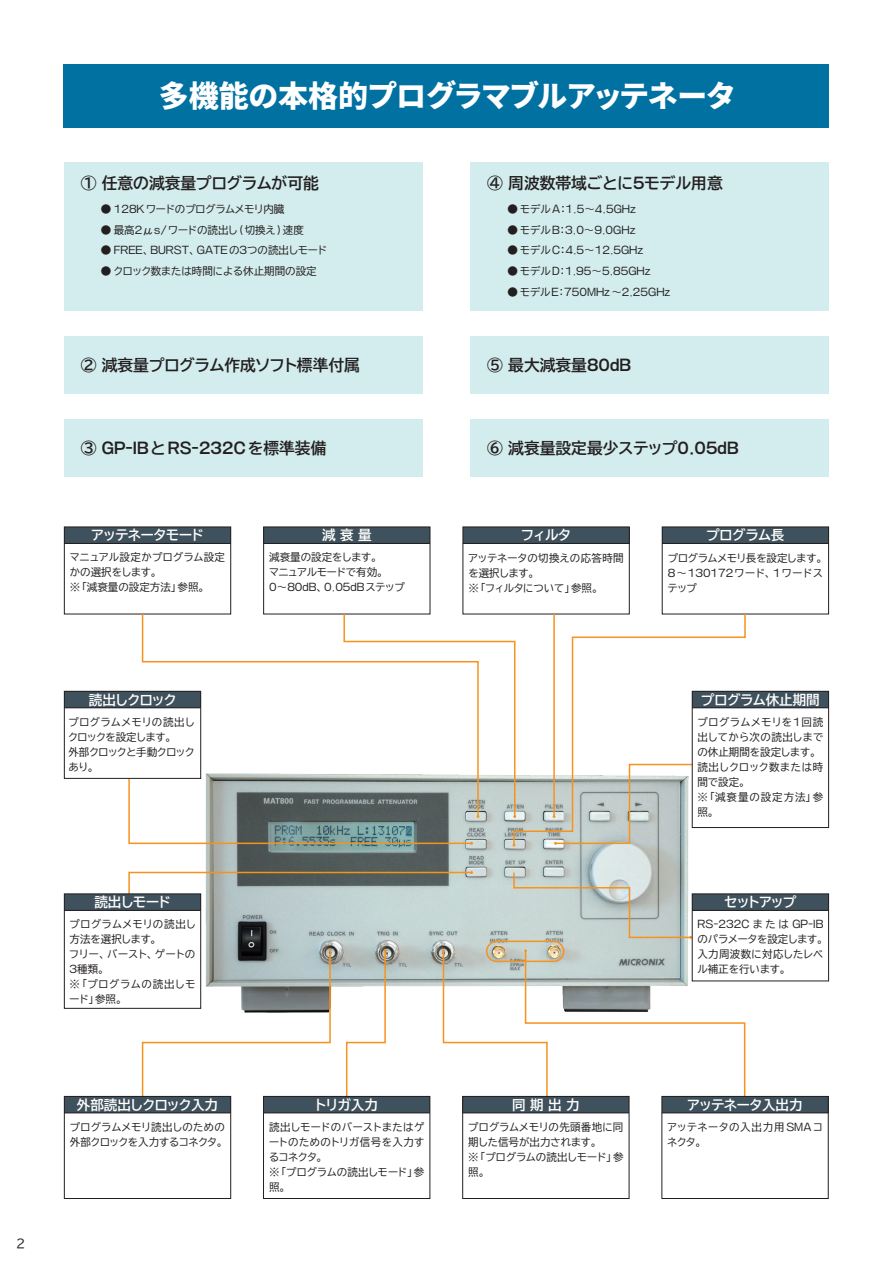
<style>
.page{position:relative;width:893px;height:1263px;background:#fff}
.page>*{position:absolute;margin:0;border:0;box-sizing:border-box;transform-origin:0 0}
.t1{font:30px "Gen Ei Gothic P H";color:#fff}
.t2{font:15.75px "BIZ UDP Gothic Bold";color:#231f20}
.t3{font:15.75px "VDL V7 Gothic Bold";color:#231f20}
.t4{font:13.5px "BIZ UDP Gothic Bold";color:#fff}
.t5{font:12px "BIZ UDP Gothic";color:#231f20}
.t6{font:10.5px/15px "BIZ UDP Gothic";letter-spacing:.015em;color:#231f20}
.t7{font:10.5px "VDL V7 Gothic Medium";color:#231f20}
.t8{font:10.5px/15px "BIZ UDP Gothic";letter-spacing:.065em;color:#231f20}
.t9{font:10.5px/15px "BIZ UDP Gothic";letter-spacing:.04em;color:#231f20}
.t10{font:10.5px/15px "BIZ UDP Gothic";letter-spacing:.07em;color:#231f20}
.s1{font-family:"VDL V7 Gothic Medium"}
.s2{font-family:"BIZ UDP Gothic"}
.s3{font-family:"VDL V7 Gothic Bold"}
.s4{font-family:"BIZ UDP Gothic Bold"}
</style>
<div class="page">
<img style="left:201px;top:846px;width:499px;height:141px">
<div style="left:64px;top:64px;width:765px;height:64px;background:#0071a1"></div>
<div style="left:64px;top:336px;width:359px;height:57px;background:#d3eced"></div>
<div style="left:64px;top:419px;width:359px;height:57px;background:#d3eced"></div>
<div style="left:470px;top:336px;width:359px;height:57px;background:#d3eced"></div>
<div style="left:470px;top:419px;width:359px;height:57px;background:#d3eced"></div>
<div style="left:64px;top:162px;width:359px;height:148px;background:#d3eced"></div>
<div style="left:470px;top:162px;width:359px;height:148px;background:#d3eced"></div>
<div style="left:486px;top:940px;width:78px;height:22px;border:2px solid #f7931d;border-radius:10px"></div>
<div style="left:64px;top:527px;width:167px;height:17px;background:#3f515c"></div>
<div style="left:64px;top:527px;width:167px;height:87px;border:1px solid #231f20"></div>
<hr style="left:64px;top:543px;width:167px;height:1px;background:#231f20">
<div style="left:64px;top:691px;width:137px;height:17px;background:#3f515c"></div>
<div style="left:64px;top:691px;width:137px;height:88px;border:1px solid #231f20"></div>
<hr style="left:64px;top:707px;width:137px;height:1px;background:#231f20">
<div style="left:264px;top:527px;width:166px;height:17px;background:#3f515c"></div>
<div style="left:263px;top:527px;width:167px;height:87px;border:1px solid #231f20"></div>
<hr style="left:263px;top:543px;width:167px;height:1px;background:#231f20">
<div style="left:463px;top:527px;width:166px;height:17px;background:#3f515c"></div>
<div style="left:463px;top:527px;width:166px;height:87px;border:1px solid #231f20"></div>
<hr style="left:463px;top:543px;width:166px;height:1px;background:#231f20">
<div style="left:662px;top:527px;width:167px;height:17px;background:#3f515c"></div>
<div style="left:662px;top:527px;width:167px;height:87px;border:1px solid #231f20"></div>
<hr style="left:662px;top:543px;width:166px;height:1px;background:#231f20">
<svg style="left:512px;top:871px;width:180px;height:68px;background:#c2cac5"></svg>
<svg style="left:128px;top:871px;width:345px;height:26px"></svg>
<svg style="left:141px;top:949px;width:191px;height:149px"></svg>
<svg style="left:345px;top:949px;width:42px;height:147px"></svg>
<svg style="left:442px;top:949px;width:304px;height:149px"></svg>
<svg style="left:512px;top:612px;width:234px;height:235px"></svg>
<svg style="left:128px;top:612px;width:388px;height:234px"></svg>
<div style="left:64px;top:894px;width:137px;height:16px;background:#3f515c"></div>
<div style="left:64px;top:894px;width:137px;height:114px;border:1px solid #231f20"></div>
<hr style="left:64px;top:910px;width:137px;height:1px;background:#231f20">
<div style="left:692px;top:691px;width:137px;height:17px;background:#3f515c"></div>
<div style="left:692px;top:691px;width:137px;height:137px;border:1px solid #231f20"></div>
<hr style="left:692px;top:707px;width:137px;height:1px;background:#231f20">
<div style="left:692px;top:894px;width:137px;height:16px;background:#3f515c"></div>
<div style="left:692px;top:894px;width:137px;height:87px;border:1px solid #231f20"></div>
<hr style="left:692px;top:910px;width:137px;height:1px;background:#231f20">
<div style="left:64px;top:1096px;width:167px;height:17px;background:#3f515c"></div>
<div style="left:64px;top:1096px;width:167px;height:103px;border:1px solid #231f20"></div>
<hr style="left:64px;top:1113px;width:167px;height:1px;background:#231f20">
<div style="left:263px;top:1096px;width:167px;height:17px;background:#3f515c"></div>
<div style="left:263px;top:1096px;width:167px;height:103px;border:1px solid #231f20"></div>
<hr style="left:263px;top:1113px;width:167px;height:1px;background:#231f20">
<div style="left:463px;top:1096px;width:166px;height:17px;background:#3f515c"></div>
<div style="left:462px;top:1096px;width:167px;height:103px;border:1px solid #231f20"></div>
<hr style="left:462px;top:1113px;width:167px;height:1px;background:#231f20">
<div style="left:662px;top:1096px;width:166px;height:17px;background:#3f515c"></div>
<div style="left:662px;top:1096px;width:166px;height:103px;border:1px solid #231f20"></div>
<hr style="left:662px;top:1113px;width:166px;height:1px;background:#231f20">
<p class="t5" style="left:16px;top:1238px;width:11px">2</p>
<h1 class="t1" style="left:159px;top:73px;width:577px">多機能の本格的プログラマブルアッテネータ</h1>
<h2 class="t2" style="left:81px;top:175px;width:240px">① 任意の減衰量プログラムが可能</h2>
<p class="t6" style="left:101px;top:201px;width:185px">● <span class="s1">128K</span>ワードのプログラムメモリ内臓</p>
<p class="t6" style="left:101px;top:222px;width:204px">● 最高<span class="s1">2</span>μ<span class="s1">s/</span>ワードの読出し<span class="s1">(</span>切換え<span class="s1">)</span>速度</p>
<p class="t7" style="left:101px;top:243px;width:227px"><span class="s2">●</span> FREE<span class="s2">、</span>BURST<span class="s2">、</span>GATE<span class="s2">の</span>3<span class="s2">つの読出しモード</span></p>
<p class="t6" style="left:101px;top:263px;width:217px">● クロック数または時間による休止期間の設定</p>
<h2 class="t2" style="left:487px;top:175px;width:237px">④ 周波数帯域ごとに<span class="s3">5</span>モデル用意</h2>
<p class="t7" style="left:507px;top:202px;width:130px"><span class="s2">● モデル</span>A<span class="s2">：</span>1.5<span class="s2">～</span>4.5GHz</p>
<p class="t7" style="left:507px;top:222px;width:130px"><span class="s2">● モデル</span>B<span class="s2">：</span>3.0<span class="s2">～</span>9.0GHz</p>
<p class="t7" style="left:507px;top:243px;width:137px"><span class="s2">● モデル</span>C<span class="s2">：</span>4.5<span class="s2">～</span>12.5GHz</p>
<p class="t7" style="left:507px;top:264px;width:145px"><span class="s2">● モデル</span>D<span class="s2">：</span>1.95<span class="s2">～</span>5.85GHz</p>
<p class="t7" style="left:507px;top:285px;width:165px"><span class="s2">● モデル</span>E<span class="s2">：</span>750MHz<span class="s2">～</span>2.25GHz</p>
<h2 class="t2" style="left:81px;top:357px;width:281px">② 減衰量プログラム作成ソフト標準付属</h2>
<h2 class="t2" style="left:487px;top:357px;width:145px">⑤ 最大減衰量<span class="s3">80dB</span></h2>
<h2 class="t3" style="left:81px;top:437px;width:247px"><span class="s4">③</span> GP-IB<span class="s4">と</span>RS-232C<span class="s4">を標準装備</span></h2>
<h2 class="t2" style="left:487px;top:440px;width:253px">⑥ 減衰量設定最少ステップ<span class="s3">0.05dB</span></h2>
<p class="t4" style="left:92px;top:529px;width:113px">アッテネータモード</p>
<p class="t4" style="left:322px;top:529px;width:51px">減衰量</p>
<p class="t4" style="left:521px;top:529px;width:51px">フィルタ</p>
<p class="t4" style="left:706px;top:529px;width:80px">プログラム長</p>
<p class="t6" style="left:70px;top:550px;width:157px">マニュアル設定かプログラム設定かの選択をします。<br>※ 「減衰量の設定方法」参照。</p>
<p class="t6" style="left:269px;top:550px;width:116px">減衰量の設定をします。マニュアルモードで有効。</p>
<p class="t7" style="left:269px;top:580px;width:137px">0<span class="s2">～</span>80dB<span class="s2">、</span>0.05dB<span class="s2">ステップ</span></p>
<p class="t6" style="left:468px;top:550px;width:157px">アッテネータの切換えの応答時間を選択します。<br>※ 「フィルタについて」参照。</p>
<p class="t6" style="left:668px;top:550px;width:157px;text-align:justify">プログラムメモリ長を設定します。<span class="s1">8</span>～<span class="s1">130172</span>ワード、<span class="s1">1</span>ワードステップ</p>
<p class="t4" style="left:89px;top:693px;width:89px">読出しクロック</p>
<p class="t4" style="left:701px;top:693px;width:120px">プログラム休止期間</p>
<p class="t6" style="left:68px;top:714px;width:127px">プログラムメモリの読出しクロックを設定します。<br>外部クロックと手動クロックあり。</p>
<p class="t8" style="left:697px;top:714px;width:127px">プログラムメモリを<span class="s1">1</span>回読出してから次の読出しまでの休止期間を設定します。読出しクロック数または時間で設定。<br>※「減衰量の設定方法」参照。</p>
<p class="t4" style="left:94px;top:895px;width:78px">読出しモード</p>
<p class="t4" style="left:724px;top:895px;width:73px">セットアップ</p>
<p class="t8" style="left:70px;top:917px;width:127px">プログラムメモリの読出し方法を選択します。<br>フリー、バースト、ゲートの<br><span class="s1">3</span>種類。<br>※「プログラムの読出しモード」参照。</p>
<p class="t7" style="left:697px;top:917px;width:127px">RS-232C <span class="s2">または</span> GP-IB</p>
<p class="t6" style="left:697px;top:932px;width:127px;text-align:justify">のパラメータを設定します。入力周波数に対応したレベル補正を行います。</p>
<p class="t4" style="left:77px;top:1098px;width:143px">外部読出しクロック入力</p>
<p class="t4" style="left:316px;top:1098px;width:64px">トリガ入力</p>
<p class="t4" style="left:512px;top:1098px;width:69px">同期出力</p>
<p class="t4" style="left:688px;top:1098px;width:117px">アッテネータ入出力</p>
<p class="t6" style="left:70px;top:1119px;width:157px">プログラムメモリ読出しのための外部クロックを入力するコネクタ。</p>
<p class="t9" style="left:269px;top:1119px;width:157px">読出しモードのバーストまたはゲートのためのトリガ信号を入力するコネクタ。<br>※ 「プログラムの読出しモード」参照。</p>
<p class="t6" style="left:468px;top:1119px;width:157px">プログラムメモリの先頭番地に同期した信号が出力されます。<br>※ 「プログラムの読出しモード」参照。</p>
<p class="t10" style="left:667px;top:1119px;width:157px">アッテネータの入出力用<span class="s1">SMA</span>コネクタ。</p>
</div>
